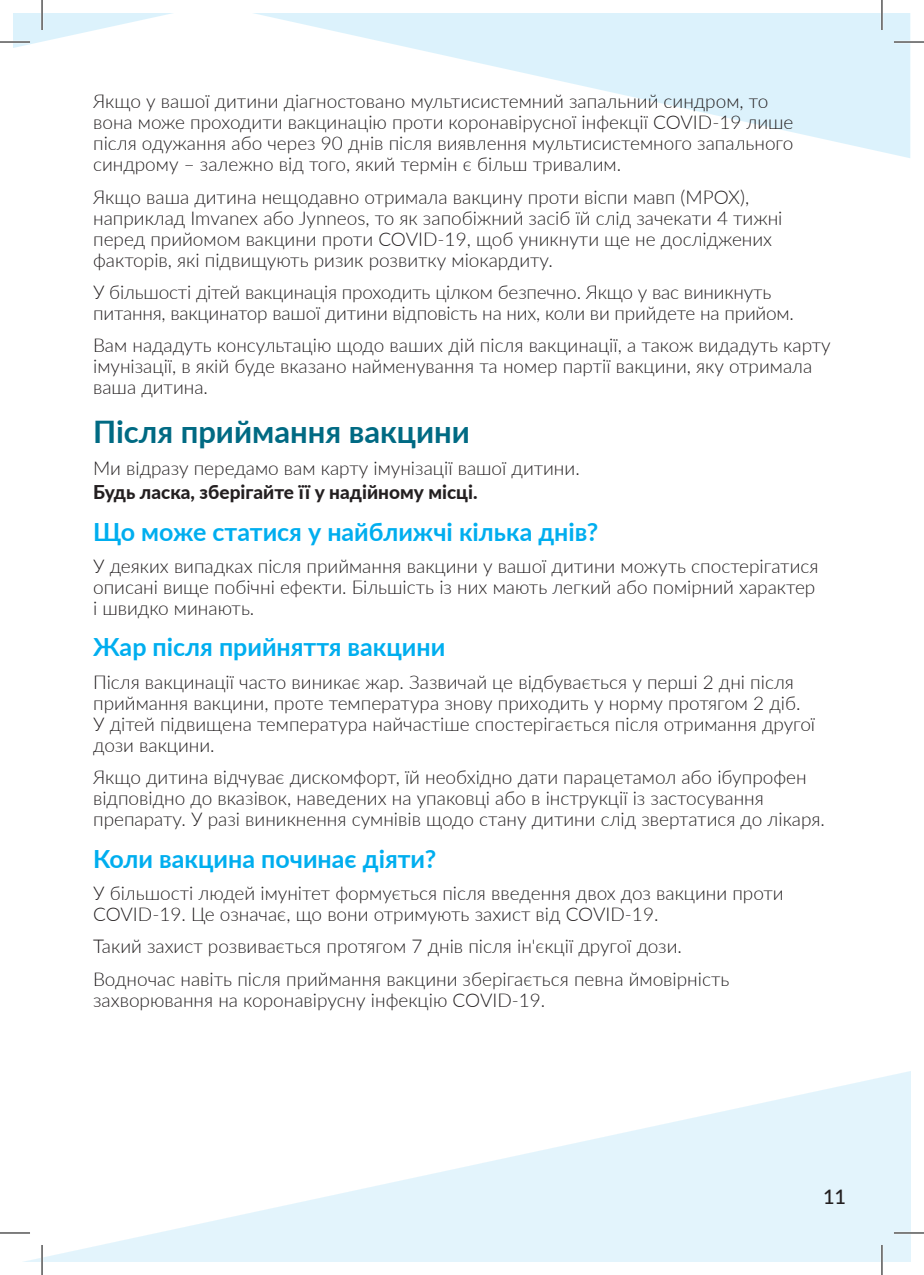
<style>
.page{position:relative;width:924px;height:1275px;background:#fff}
.page>*{position:absolute;margin:0;border:0;box-sizing:border-box;transform-origin:0 0}
.Headline{font:700 31px "Lato";color:#006a83}
.Headline-2{font:700 25px "Lato";color:#00aeef}
.t1{font:500 20px "Lato";color:#231f20}
.Body{font:300 19px/21px "Lato";color:#231f20}
.s1{font-weight:800}
</style>
<div class="page">
<svg style="left:14px;top:14px;width:154px;height:34px"></svg>
<svg style="left:258px;top:14px;width:651px;height:144px;fill:#ddf3fc"></svg>
<svg style="left:28px;top:1071px;width:881px;height:190px"></svg>
<hr style="left:0;top:41px;width:30px;height:2px;background:#fff">
<hr style="left:893px;top:41px;width:30px;height:2px;background:#fff">
<hr style="left:0;top:1231px;width:30px;height:3px;background:#fff">
<hr style="left:893px;top:1231px;width:30px;height:3px;background:#fff">
<hr style="left:41px;top:0;width:2px;height:30px;background:#fff">
<hr style="left:41px;top:1245px;width:2px;height:30px;background:#fff">
<hr style="left:880px;top:0;width:2px;height:30px;background:#fff">
<hr style="left:880px;top:1245px;width:2px;height:30px;background:#fff">
<hr style="left:0;top:42px;width:30px;height:1px;background:#000">
<hr style="left:893px;top:42px;width:30px;height:1px;background:#000">
<hr style="left:0;top:1232px;width:30px;height:1px;background:#000">
<hr style="left:893px;top:1232px;width:30px;height:1px;background:#000">
<hr style="left:42px;top:0;width:1px;height:30px;background:#000">
<hr style="left:42px;top:1245px;width:1px;height:30px;background:#000">
<hr style="left:881px;top:0;width:1px;height:30px;background:#000">
<hr style="left:881px;top:1245px;width:1px;height:30px;background:#000">
<p class="Body" style="left:93px;top:90px;width:701px">Якщо у вашої дитини діагностовано мультисистемний запальний синдром, то вона може проходити вакцинацію проти коронавірусної інфекції COVID-19 лише після одужання або через 90 днів після виявлення мультисистемного запального синдрому – залежно від того, який термін є більш тривалим.</p>
<p class="Body" style="left:93px;top:186px;width:690px">Якщо ваша дитина нещодавно отримала вакцину проти віспи мавп (MPOX), наприклад Imvanex або Jynneos, то як запобіжний засіб їй слід зачекати 4 тижні перед прийомом вакцини проти COVID-19, щоб уникнути ще не досліджених факторів, які підвищують ризик розвитку міокардиту.</p>
<p class="Body" style="left:93px;top:281px;width:702px">У більшості дітей вакцинація проходить цілком безпечно. Якщо у вас виникнуть питання, вакцинатор вашої дитини відповість на них, коли ви прийдете на прийом.</p>
<p class="Body" style="left:93px;top:334px;width:738px">Вам нададуть консультацію щодо ваших дій після вакцинації, а також видадуть карту імунізації, в якій буде вказано найменування та номер партії вакцини, яку отримала ваша дитина.</p>
<p class="Headline" style="left:93px;top:409px;width:378px">Після приймання вакцини</p>
<p class="Body" style="left:93px;top:456px;width:488px;line-height:24px">Ми відразу передамо вам карту імунізації вашої дитини.<br><span class="s1">Будь ласка, зберігайте її у надійному місці.</span></p>
<p class="Headline-2" style="left:93px;top:513px;width:506px">Що може статися у найближчі кілька днів?</p>
<p class="Body" style="left:93px;top:555px;width:726px">У деяких випадках після приймання вакцини у вашої дитини можуть спостерігатися описані вище побічні ефекти. Більшість із них мають легкий або помірний характер і швидко минають.</p>
<p class="Headline-2" style="left:93px;top:629px;width:353px">Жар після прийняття вакцини</p>
<p class="Body" style="left:93px;top:671px;width:723px">Після вакцинації часто виникає жар. Зазвичай це відбувається у перші 2 дні після приймання вакцини, проте температура знову приходить у норму протягом 2 діб.<br>У дітей підвищена температура найчастіше спостерігається після отримання другої дози вакцини.</p>
<p class="Body" style="left:93px;top:766px;width:733px">Якщо дитина відчуває дискомфорт, їй необхідно дати парацетамол або ібупрофен відповідно до вказівок, наведених на упаковці або в інструкції із застосування препарату. У разі виникнення сумнівів щодо стану дитини слід звертатися до лікаря.</p>
<p class="Headline-2" style="left:93px;top:840px;width:344px">Коли вакцина починає діяти?</p>
<p class="Body" style="left:93px;top:882px;width:691px">У більшості людей імунітет формується після введення двох доз вакцини проти<br>COVID-19. Це означає, що вони отримують захист від COVID-19.</p>
<p class="Body" style="left:93px;top:935px;width:590px">Такий захист розвивається протягом 7 днів після ін'єкції другої дози.</p>
<p class="Body" style="left:93px;top:967px;width:637px">Водночас навіть після приймання вакцини зберігається певна ймовірність захворювання на коронавірусну інфекцію COVID-19.</p>
<p class="t1" style="left:822px;top:1182px;width:25px">11</p>
</div>
